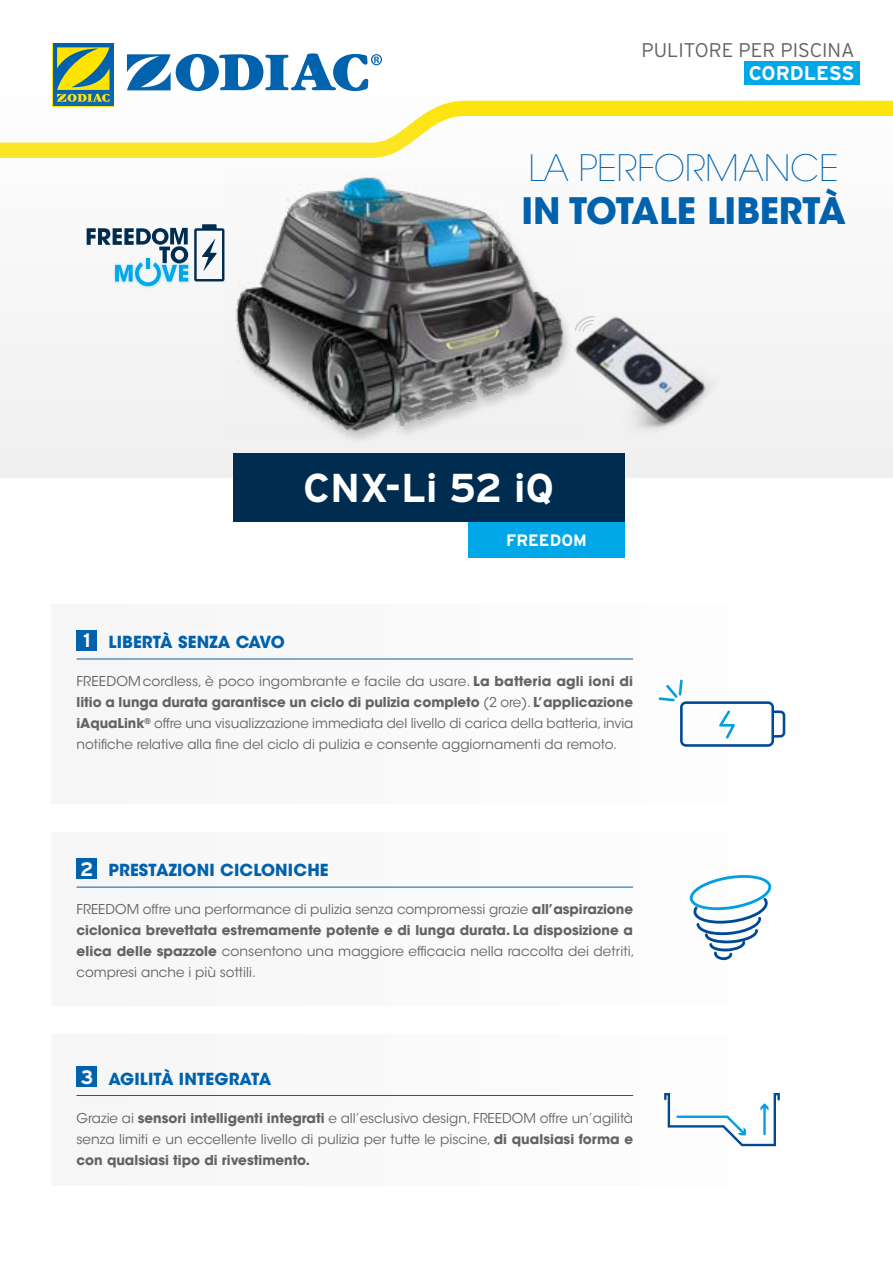
<style>
.page{position:relative;width:893px;height:1263px;background:#fff}
.page>*{position:absolute;margin:0;border:0;box-sizing:border-box;transform-origin:0 0}
.t1{font:700 40.2px "Interstate";color:#fff}
.t2{font:700 36.15px "ITC Avant Garde Std";color:#0061ad}
.t3{font:200 36.15px "ITC Avant Garde Std";color:#0061ad}
.t4{font:300 19.8px "Interstate";color:#646363}
.t5{font:700 19.8px "Interstate";color:#fff}
.t6{font:700 16.5px "ITC Avant Garde Std";letter-spacing:.01em;color:#0061ad}
.t7{font:700 16.5px "Interstate";color:#fff}
.t8{font:13.5px/21px "ITC Avant Garde Std";color:#646363;text-align:justify}
.s1{font-family:"Interstate";font-size:19.5px;color:#fff}
.s2{font-weight:700}
</style>
<div class="page">
<svg style="left:127px;top:53px;width:255px;height:25px"></svg>
<div style="left:53px;top:43px;width:60px;height:63px;background:#0061ad"></div>
<svg style="left:57px;top:47px;width:53px;height:31px"></svg>
<div style="left:51px;top:1034px;width:763px;height:152px;background:#fafafa"></div>
<div style="left:51px;top:832px;width:763px;height:174px;background:#fafafa"></div>
<svg style="left:689px;top:875px;width:83px;height:85px"></svg>
<svg style="left:664px;top:1093px;width:116px;height:53px"></svg>
<div style="left:51px;top:604px;width:763px;height:200px;background:#fafafa"></div>
<svg style="left:659px;top:679px;width:126px;height:68px"></svg>
<svg style="left:0;top:78px;width:893px;height:400px"></svg>
<div style="left:589px;top:324px;width:159px;height:134px;background:#f1f1f1"></div>
<img style="left:578px;top:313px;width:138px;height:121px">
<svg style="left:578px;top:315px;width:17px;height:17px"></svg>
<svg style="left:194px;top:224px;width:30px;height:57px"></svg>
<div style="left:133px;top:260px;width:30px;height:29px;background:#9cd7f7;opacity:.89"></div>
<div style="left:177px;top:263px;width:13px;height:21px;background:#9cd7f7;opacity:.89"></div>
<svg style="left:87px;top:228px;width:101px;height:58px"></svg>
<div style="left:468px;top:522px;width:157px;height:36px;background:#00a8e8"></div>
<div style="left:233px;top:453px;width:392px;height:69px;background:#002c50"></div>
<div style="left:233px;top:178px;width:340px;height:267px;background:#f1f1f1"></div>
<img style="left:224px;top:173px;width:354px;height:265px">
<div style="left:744px;top:61px;width:116px;height:24px;background:#00a8e7"></div>
<hr style="left:77px;top:659px;width:556px;height:1px;background:#0061ad">
<div style="left:77px;top:630px;width:20px;height:21px;background:#0061ad"></div>
<hr style="left:77px;top:1095px;width:556px;height:1px;background:#0061ad">
<div style="left:77px;top:1066px;width:20px;height:21px;background:#0061ad"></div>
<hr style="left:77px;top:887px;width:556px;height:1px;background:#0061ad">
<div style="left:77px;top:858px;width:20px;height:21px;background:#0061ad"></div>
<h3 class="t4" style="left:641px;top:39px;width:215px">PULITORE PER PISCINA</h3>
<h3 class="t5" style="left:749px;top:62px;width:107px">CORDLESS</h3>
<h2 class="t3" style="left:528px;top:147px;width:312px">LA PERFORMANCE</h2>
<h2 class="t2" style="left:521px;top:188px;width:326px">IN TOTALE LIBERTÀ</h2>
<h1 class="t1" style="left:303px;top:465px;width:252px">CNX-Li 52 iQ</h1>
<p class="t7" style="left:506px;top:531px;width:82px">FREEDOM</p>
<p class="t6" style="left:83px;top:631px;width:203px"><span class="s1">1</span> LIBERTÀ SENZA CAVO</p>
<p class="t8" style="left:77px;top:671px;width:558px">FREEDOMcordless, è poco ingombrante e facile da usare. <span class="s2">La batteria agli ioni di litio a lunga durata garantisce un ciclo di pulizia completo</span> (2 ore). <span class="s2">L’applicazione iAquaLink</span><sup>®</sup> offre una visualizzazione immediata del livello di carica della batteria, invia notifiche relative alla fine del ciclo di pulizia e consente aggiornamenti da remoto.</p>
<p class="t6" style="left:80px;top:859px;width:250px"><span class="s1">2</span> PRESTAZIONI CICLONICHE</p>
<p class="t8" style="left:77px;top:899px;width:560px;text-align:left">FREEDOM offre una performance di pulizia senza compromessi grazie <span class="s2">all’aspirazione ciclonica brevettata estremamente potente e di lunga durata. La disposizione a elica delle spazzole</span> consentono una maggiore efficacia nella raccolta dei detriti, compresi anche i più sottili.</p>
<p class="t6" style="left:81px;top:1068px;width:192px"><span class="s1">3</span> AGILITÀ INTEGRATA</p>
<p class="t8" style="left:77px;top:1107px;width:558px">Grazie ai <span class="s2">sensori intelligenti integrati</span> e all’esclusivo design, FREEDOM offre un’agilità senza limiti e un eccellente livello di pulizia per tutte le piscine, <span class="s2">di qualsiasi forma e con qualsiasi tipo di rivestimento.</span></p>
</div>
